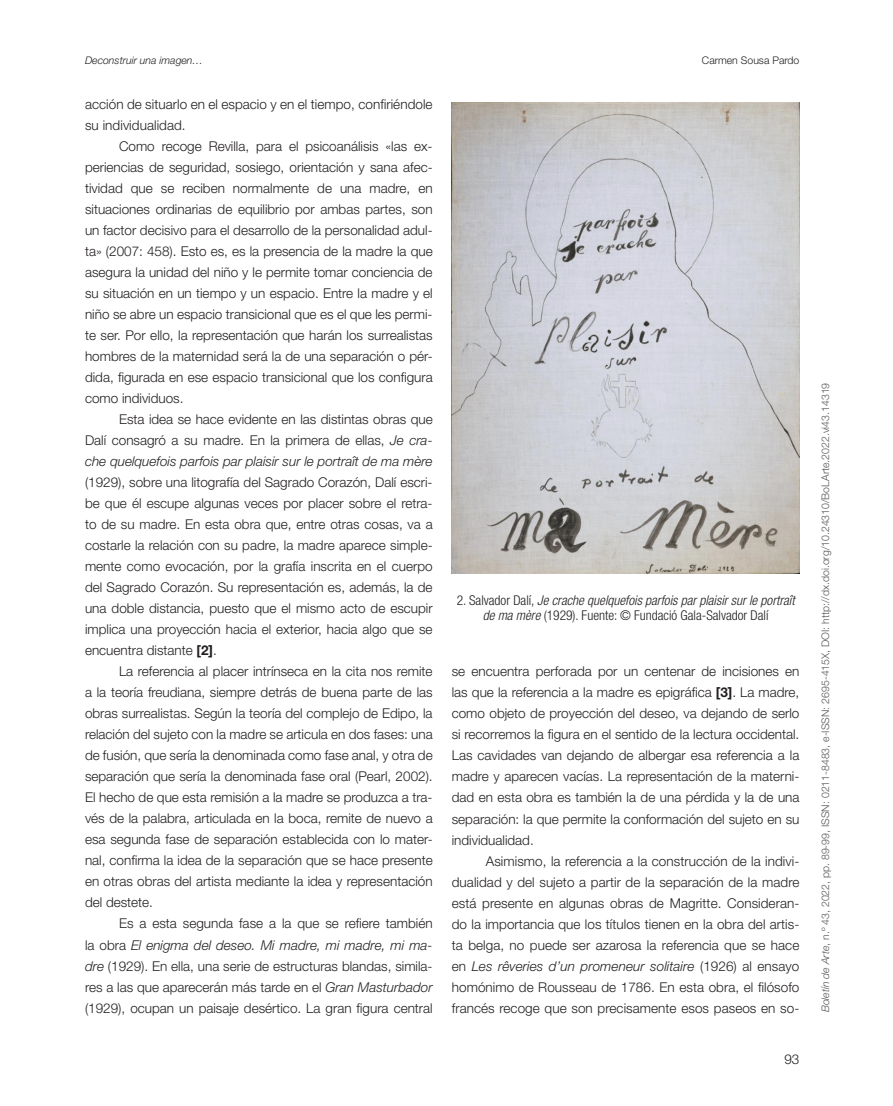
<style>
.page{position:relative;width:893px;height:1106px;background:#fff}
.page>*{position:absolute;margin:0;border:0;box-sizing:border-box;transform-origin:0 0}
.t1{font:300 13.5px/21px "Helvetica Neue LT Std";color:#231f20;text-align:justify}
.t2{font:italic 300 condensed 13.5px/15px "Helvetica Neue LT Std";color:#231f20;text-align:center}
.t3{font:300 10.5px "Helvetica Neue LT Std";color:#57585a}
.t4{font:italic 300 10.5px "Helvetica Neue LT Std";color:#231f20}
.t5{font:300 10.5px "Helvetica Neue LT Std";color:#231f20}
.s1{font-style:italic}
.s2{font-weight:700}
.s3{font-style:normal}
</style>
<div class="page">
<img style="left:452px;top:102px;width:347px;height:471px">
<p class="t4" style="left:85px;top:54px;width:120px">Deconstruir una imagen…</p>
<p class="t5" style="left:702px;top:54px;width:99px">Carmen Sousa Pardo</p>
<p class="t1" style="left:85px;top:93px;width:349px">acción de situarlo en el espacio y en el tiempo, confiriéndole su individualidad.</p>
<p class="t1" style="left:85px;top:135px;width:349px;text-indent:34px">Como recoge Revilla, para el psicoanálisis «las ex&shy;periencias de seguridad, sosiego, orientación y sana afec&shy;tividad que se reciben normalmente de una madre, en situaciones ordinarias de equilibrio por ambas partes, son un factor decisivo para el desarrollo de la personalidad adul&shy;ta» (2007: 458). Esto es, es la presencia de la madre la que asegura la unidad del niño y le permite tomar conciencia de su situación en un tiempo y un espacio. Entre la madre y el niño se abre un espacio transicional que es el que les permi&shy;te ser. Por ello, la representación que harán los surrealistas hombres de la maternidad será la de una separación o pér&shy;dida, figurada en ese espacio transicional que los configura como individuos.</p>
<p class="t1" style="left:85px;top:408px;width:349px;text-indent:34px">Esta idea se hace evidente en las distintas obras que Dalí consagró a su madre. En la primera de ellas, <span class="s1">Je cra&shy;che quelquefois parfois par plaisir sur le portraît de ma mère</span></p>
<p class="t1" style="left:85px;top:471px;width:349px">(1929), sobre una litografía del Sagrado Corazón, Dalí escri&shy;be que él escupe algunas veces por placer sobre el retra&shy;to de su madre. En esta obra que, entre otras cosas, va a costarle la relación con su padre, la madre aparece simple&shy;mente como evocación, por la grafía inscrita en el cuerpo del Sagrado Corazón. Su representación es, además, la de una doble distancia, puesto que el mismo acto de escupir implica una proyección hacia el exterior, hacia algo que se encuentra distante <span class="s2">[2]</span>.</p>
<p class="t1" style="left:85px;top:660px;width:349px;text-indent:34px">La referencia al placer intrínseca en la cita nos remite a la teoría freudiana, siempre detrás de buena parte de las obras surrealistas. Según la teoría del complejo de Edipo, la relación del sujeto con la madre se articula en dos fases: una de fusión, que sería la denominada como fase anal, y otra de separación que sería la denominada fase oral (Pearl, 2002).<br>El hecho de que esta remisión a la madre se produzca a tra&shy;vés de la palabra, articulada en la boca, remite de nuevo a esa segunda fase de separación establecida con lo mater&shy;nal, confirma la idea de la separación que se hace presente en otras obras del artista mediante la idea y representación del destete.</p>
<p class="t1" style="left:85px;top:913px;width:349px;text-indent:34px">Es a esta segunda fase a la que se refiere también la obra <span class="s1">El enigma del deseo. Mi madre, mi madre, mi ma&shy;dre</span> (1929). En ella, una serie de estructuras blandas, simila&shy;res a las que aparecerán más tarde en el <span class="s1">Gran Masturbador </span>(1929), ocupan un paisaje desértico. La gran figura central</p>
<p class="t2" style="left:457px;top:592px;width:339px"><span class="s3">2. Salvador Dalí,</span> Je crache quelquefois parfois par plaisir sur le portraît de ma mère <span class="s3">(1929). Fuente: © Fundació Gala-Salvador Dalí</span></p>
<p class="t1" style="left:452px;top:661px;width:349px">se encuentra perforada por un centenar de incisiones en las que la referencia a la madre es epigráfica <span class="s2">[3]</span>. La madre, como objeto de proyección del deseo, va dejando de serlo si recorremos la figura en el sentido de la lectura occidental.<br>Las cavidades van dejando de albergar esa referencia a la madre y aparecen vacías. La representación de la materni&shy;dad en esta obra es también la de una pérdida y la de una separación: la que permite la conformación del sujeto en su individualidad.</p>
<p class="t1" style="left:452px;top:850px;width:349px;text-indent:34px">Asimismo, la referencia a la construcción de la indivi&shy;dualidad y del sujeto a partir de la separación de la madre está presente en algunas obras de Magritte. Consideran&shy;do la importancia que los títulos tienen en la obra del artis&shy;ta belga, no puede ser azarosa la referencia que se hace en <span class="s1">Les rêveries d’un promeneur solitaire</span> (1926) al ensayo homónimo de Rousseau de 1786. En esta obra, el filósofo francés recoge que son precisamente esos paseos en so-</p>
<p class="t1" style="left:784px;top:1048px;width:17px">93</p>
<p class="t3" style="left:819px;top:1012px;width:631px;rotate:-90deg"><span class="s1">Boletín de Arte</span>, n.º 43, 2022, pp. 89-99, ISSN: 0211-8483, e-ISSN: 2695-415X, DOI: http://dx.doi.org/10.24310/BoLArte.2022.vi43.14319</p>
</div>
